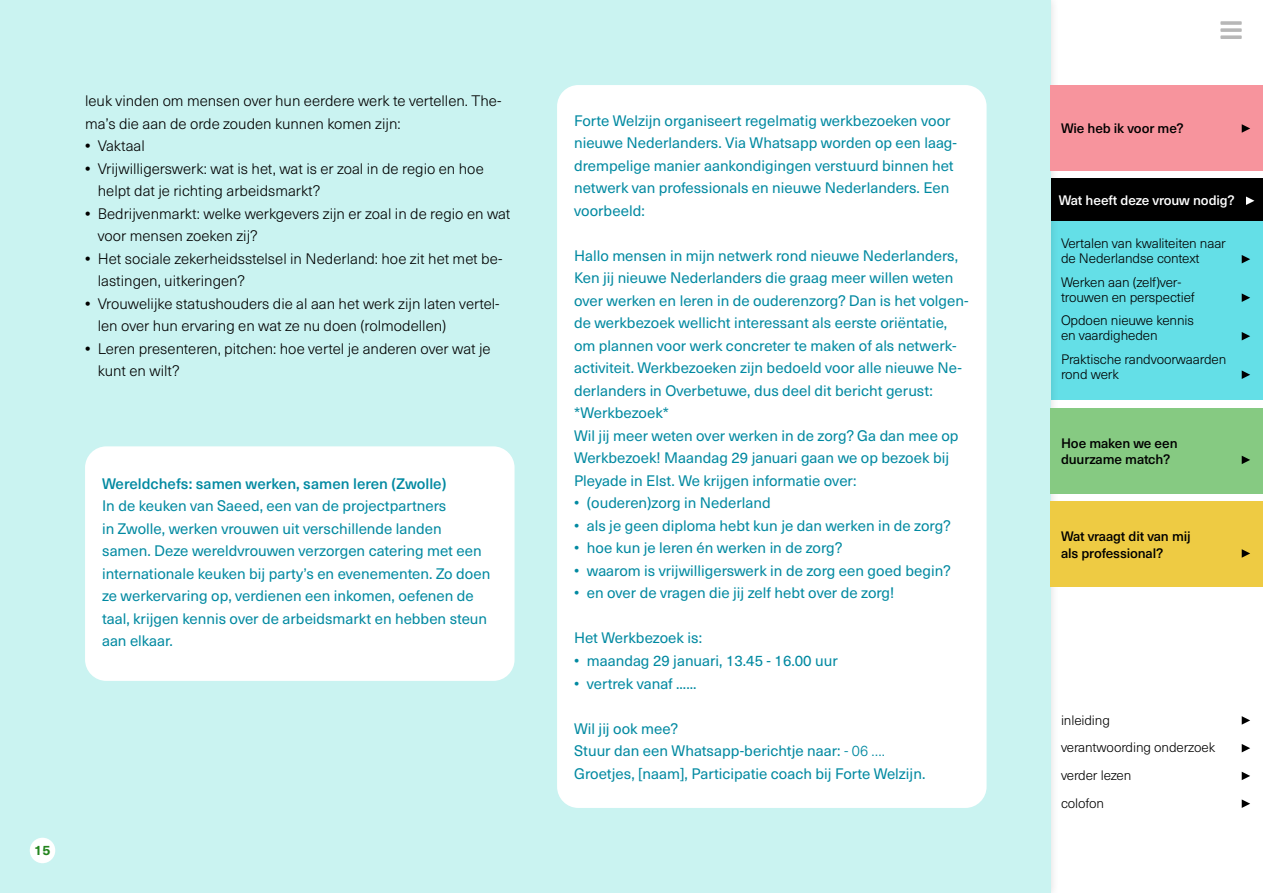
<style>
.page{position:relative;width:1263px;height:893px;background:#fff}
.page>*{position:absolute;margin:0;border:0;box-sizing:border-box;transform-origin:0 0}
.t1{font:15px/22.5px "Neue Haas Unica Pro";color:#0089a1}
.t2{font:300 15px/22.5px "Neue Haas Unica Pro";color:#000}
.t3{font:500 15px "Neue Haas Unica Pro";color:#0089a1}
.t4{font:300 13.5px/15px "Neue Haas Unica Pro";letter-spacing:-.01em;color:#000}
.t5{font:500 13.5px/16.5px "Neue Haas Unica Pro";letter-spacing:-.01em;color:#000}
.t6{font:500 13.5px "Neue Haas Unica Pro";letter-spacing:-.01em;color:#fff}
.t7{font:700 13.5px "Neue Haas Unica Pro";color:#23841d}
.s1{font-weight:700}
.s2{font-weight:500}
.s3{font-weight:300}
</style>
<div class="page">
<div style="left:1050px;top:179px;width:213px;height:221px;background:#64dfe7"></div>
<div style="left:1050px;top:179px;width:213px;height:42px;background:#000"></div>
<svg style="left:1246px;top:196px;width:8px;height:9px"></svg>
<div style="left:0;top:0;width:1050px;height:893px;background:#caf3f1"></div>
<div style="left:1050px;top:85px;width:213px;height:85px;background:#f7949d"></div>
<svg style="left:1242px;top:124px;width:8px;height:9px"></svg>
<div style="left:1050px;top:408px;width:213px;height:85px;background:#86ca82"></div>
<svg style="left:1242px;top:456px;width:8px;height:8px"></svg>
<div style="left:1050px;top:502px;width:213px;height:85px;background:#eecb43"></div>
<svg style="left:1242px;top:549px;width:8px;height:9px"></svg>
<svg style="left:1242px;top:716px;width:8px;height:9px"></svg>
<svg style="left:1242px;top:744px;width:8px;height:8px"></svg>
<svg style="left:1242px;top:772px;width:8px;height:8px"></svg>
<svg style="left:1242px;top:799px;width:8px;height:9px"></svg>
<svg style="left:1220px;top:35px;width:22px;height:4px"></svg>
<svg style="left:1220px;top:28px;width:22px;height:4px"></svg>
<svg style="left:1220px;top:21px;width:22px;height:4px"></svg>
<svg style="left:1242px;top:255px;width:8px;height:8px"></svg>
<svg style="left:1242px;top:293px;width:8px;height:9px"></svg>
<svg style="left:1242px;top:332px;width:8px;height:8px"></svg>
<svg style="left:1242px;top:370px;width:8px;height:9px"></svg>
<div style="left:30px;top:838px;width:25px;height:25px;background:#fff;border-radius:50%"></div>
<div style="left:85px;top:446px;width:429px;height:235px;background:#fff;border-radius:21px"></div>
<div style="left:557px;top:85px;width:429px;height:723px;background:#fff;border-radius:21px"></div>
<p class="t2" style="left:85px;top:90px;width:418px">leuk vinden om mensen over hun eerdere werk te vertellen. The&shy;ma’s die aan de orde zouden kunnen komen zijn:</p>
<p class="t2" style="left:85px;top:135px;width:61px"><span class="s1">•</span> Vaktaal</p>
<p class="t2" style="left:98px;top:158px;width:387px;text-indent:-13px"><span class="s1">•</span> Vrijwilligerswerk: wat is het, wat is er zoal in de regio en hoe helpt dat je richting arbeidsmarkt?</p>
<p class="t2" style="left:98px;top:203px;width:414px;text-indent:-13px"><span class="s1">•</span> Bedrijvenmarkt: welke werkgevers zijn er zoal in de regio en wat voor mensen zoeken zij?</p>
<p class="t2" style="left:98px;top:248px;width:406px;text-indent:-13px"><span class="s1">•</span> Het sociale zekerheidsstelsel in Nederland: hoe zit het met be&shy;lastingen, uitkeringen?</p>
<p class="t2" style="left:98px;top:293px;width:403px;text-indent:-13px"><span class="s1">•</span> Vrouwelijke statushouders die al aan het werk zijn laten vertel&shy;len over hun ervaring en wat ze nu doen (rolmodellen)</p>
<p class="t2" style="left:98px;top:338px;width:394px;text-indent:-13px"><span class="s1">•</span> Leren presenteren, pitchen: hoe vertel je anderen over wat je kunt en wilt?</p>
<p class="t3" style="left:102px;top:474px;width:346px">Wereldchefs: samen werken, samen leren (Zwolle)</p>
<p class="t1" style="left:102px;top:495px;width:390px">In de keuken van Saeed, een van de projectpartners<br>in Zwolle, werken vrouwen uit verschillende landen samen. Deze wereldvrouwen verzorgen catering met een internationale keuken bij party’s en evenementen. Zo doen ze werkervaring op, verdienen een inkomen, oefenen de taal, krijgen kennis over de arbeidsmarkt en hebben steun aan elkaar.</p>
<p class="t7" style="left:34px;top:842px;width:18px">15</p>
<p class="t1" style="left:574px;top:110px;width:384px">Forte Welzijn organiseert regelmatig werkbezoeken voor nieuwe Nederlanders. Via Whatsapp worden op een laag&shy;drempelige manier aankondigingen verstuurd binnen het netwerk van professionals en nieuwe Nederlanders. Een voorbeeld:</p>
<p class="t1" style="left:574px;top:245px;width:396px">Hallo mensen in mijn netwerk rond nieuwe Nederlanders, Ken jij nieuwe Nederlanders die graag meer willen weten over werken en leren in de ouderenzorg? Dan is het volgen&shy;de werkbezoek wellicht interessant als eerste oriëntatie, om plannen voor werk concreter te maken of als netwerk&shy;activiteit. Werkbezoeken zijn bedoeld voor alle nieuwe Ne&shy;derlanders in Overbetuwe, dus deel dit bericht gerust: *Werkbezoek*<br>Wil jij meer weten over werken in de zorg? Ga dan mee op Werkbezoek! Maandag 29 januari gaan we op bezoek bij Pleyade in Elst. We krijgen informatie over:</p>
<p class="t1" style="left:574px;top:492px;width:198px"><span class="s2">•</span> (ouderen)zorg in Nederland</p>
<p class="t1" style="left:574px;top:515px;width:378px"><span class="s2">•</span> als je geen diploma hebt kun je dan werken in de zorg?</p>
<p class="t1" style="left:574px;top:537px;width:270px"><span class="s2">•</span> hoe kun je leren én werken in de zorg?</p>
<p class="t1" style="left:574px;top:560px;width:378px"><span class="s2">•</span> waarom is vrijwilligerswerk in de zorg een goed begin?</p>
<p class="t1" style="left:574px;top:582px;width:322px"><span class="s2">•</span> en over de vragen die jij zelf hebt over de zorg!</p>
<p class="t1" style="left:574px;top:627px;width:130px">Het Werkbezoek is:</p>
<p class="t1" style="left:574px;top:650px;width:265px"><span class="s2">•</span> maandag 29 januari, 13.45 - 16.00 uur</p>
<p class="t1" style="left:574px;top:672px;width:124px"><span class="s2">•</span> vertrek vanaf ......</p>
<p class="t1" style="left:574px;top:717px;width:353px">Wil jij ook mee?<br>Stuur dan een Whatsapp-berichtje naar: <span class="s3">- 06 ….<br></span>Groetjes, [naam], Participatie coach bij Forte Welzijn.</p>
<p class="t5" style="left:1061px;top:120px;width:124px">Wie heb ik voor me?</p>
<p class="t6" style="left:1059px;top:192px;width:177px">Wat heeft deze vrouw nodig?</p>
<p class="t4" style="left:1061px;top:236px;width:166px">Vertalen van kwaliteiten naar de Nederlandse context</p>
<p class="t4" style="left:1061px;top:275px;width:135px">Werken aan (zelf)ver&shy;trouwen en perspectief</p>
<p class="t4" style="left:1061px;top:313px;width:134px">Opdoen nieuwe kennis en vaardigheden</p>
<p class="t4" style="left:1061px;top:352px;width:167px">Praktische randvoorwaarden rond werk</p>
<p class="t5" style="left:1061px;top:435px;width:118px">Hoe maken we een duurzame match?</p>
<p class="t5" style="left:1061px;top:528px;width:131px">Wat vraagt dit van mij als professional?</p>
<p class="t4" style="left:1061px;top:706px;width:156px;line-height:27.8px">inleiding<br>verantwoording onderzoek verder lezen<br>colofon</p>
</div>
